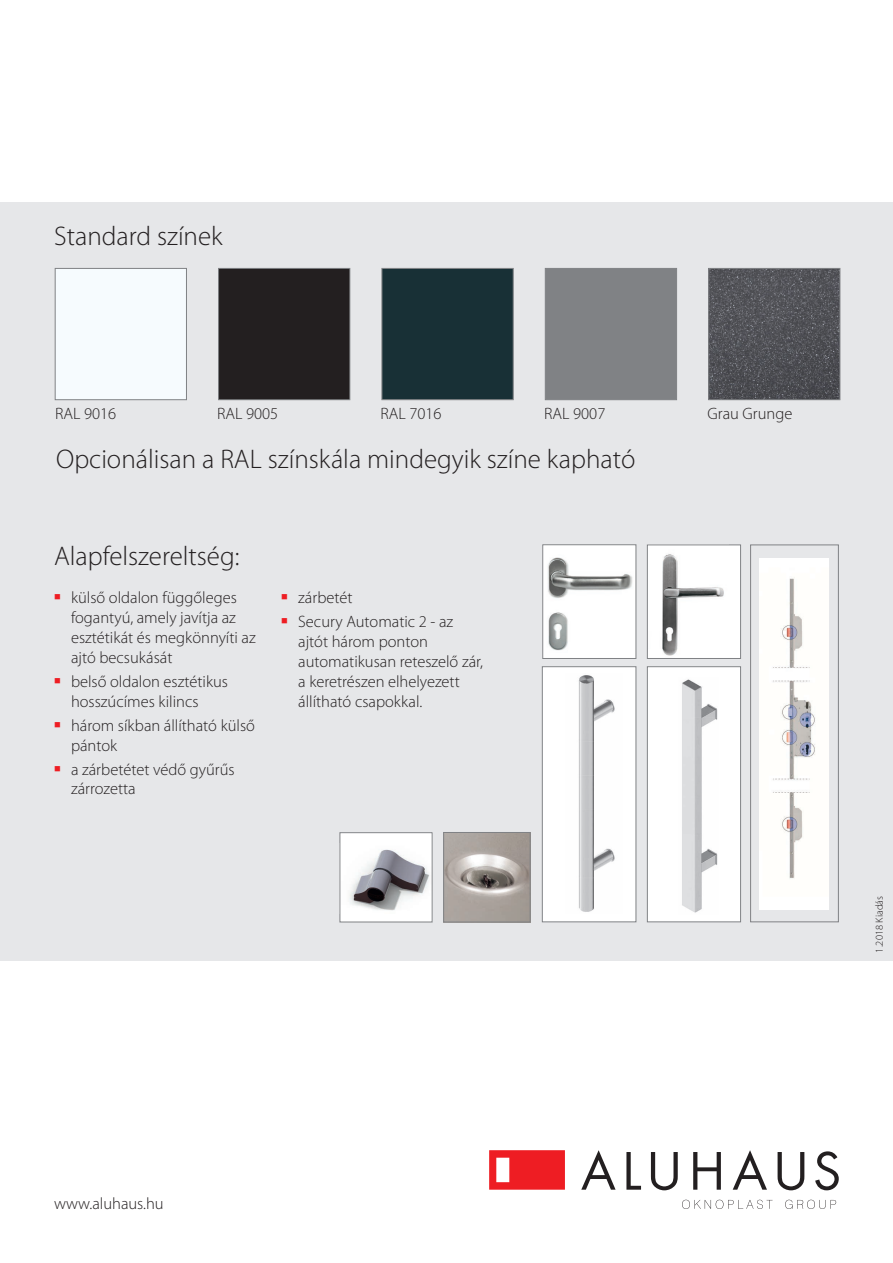
<style>
.page{position:relative;width:893px;height:1263px;background:#fff}
.page>*{position:absolute;margin:0;border:0;box-sizing:border-box;transform-origin:0 0}
.t1{font:300 27px "Myriad Pro";color:#231f20}
.t2{font:300 16.5px/19.8px "Myriad Pro";color:#231f20}
.t3{font:300 10.5px "Myriad Pro";color:#231f20}
</style>
<div class="page">
<div style="left:0;top:202px;width:893px;height:759px;background:#e6e7e9"></div>
<div style="left:542px;top:667px;width:94px;height:255px;background:#fff"></div>
<img style="left:578px;top:675px;width:37px;height:237px">
<div style="left:542px;top:666px;width:94px;height:256px;border:1px solid #808285"></div>
<div style="left:647px;top:667px;width:94px;height:255px;background:#fff"></div>
<img style="left:682px;top:679px;width:36px;height:234px">
<div style="left:647px;top:666px;width:94px;height:256px;border:1px solid #808285"></div>
<div style="left:750px;top:544px;width:89px;height:378px;border:1px solid #808285"></div>
<img style="left:445px;top:834px;width:83px;height:86px">
<div style="left:443px;top:832px;width:87px;height:90px;border:1px solid #808285"></div>
<div style="left:340px;top:833px;width:92px;height:89px;background:#fff"></div>
<img style="left:349px;top:849px;width:81px;height:62px">
<img style="left:759px;top:558px;width:69px;height:351px">
<div style="left:55px;top:268px;width:132px;height:132px;background:#f6fbfe;border:1px solid #808285"></div>
<div style="left:381px;top:268px;width:133px;height:132px;background:#183036;border:1px solid #808285"></div>
<div style="left:545px;top:268px;width:132px;height:132px;background:#808285"></div>
<img style="left:710px;top:270px;width:128px;height:128px">
<div style="left:708px;top:268px;width:132px;height:132px;border:1px solid #808285"></div>
<div style="left:219px;top:268px;width:131px;height:132px;background:#231f20"></div>
<div style="left:218px;top:268px;width:132px;height:132px;border:1px solid #808285"></div>
<div style="left:543px;top:545px;width:93px;height:113px;background:#fff"></div>
<img style="left:548px;top:557px;width:85px;height:42px">
<div style="left:542px;top:544px;width:94px;height:115px;border:1px solid #808285"></div>
<div style="left:647px;top:545px;width:94px;height:113px;background:#fff"></div>
<img style="left:662px;top:554px;width:62px;height:102px">
<div style="left:647px;top:544px;width:94px;height:115px;border:1px solid #808285"></div>
<img style="left:548px;top:612px;width:20px;height:39px">
<svg style="left:489px;top:1150px;width:76px;height:40px;background:#ef383d"></svg>
<svg style="left:581px;top:1150px;width:35px;height:40px"></svg>
<svg style="left:733px;top:1150px;width:34px;height:40px"></svg>
<svg style="left:626px;top:1152px;width:15px;height:38px"></svg>
<svg style="left:651px;top:1152px;width:27px;height:38px"></svg>
<svg style="left:693px;top:1152px;width:28px;height:38px"></svg>
<svg style="left:778px;top:1152px;width:26px;height:38px"></svg>
<svg style="left:815px;top:1151px;width:24px;height:39px"></svg>
<svg style="left:785px;top:1200px;width:51px;height:9px"></svg>
<svg style="left:682px;top:1200px;width:90px;height:9px"></svg>
<h1 class="t1" style="left:54px;top:219px;width:170px">Standard színek</h1>
<p class="t2" style="left:55px;top:403px;width:63px">RAL 9016</p>
<p class="t2" style="left:217px;top:403px;width:63px">RAL 9005</p>
<p class="t2" style="left:380px;top:403px;width:63px">RAL 7016</p>
<p class="t2" style="left:544px;top:403px;width:63px">RAL 9007</p>
<h1 class="t1" style="left:56px;top:442px;width:581px">Opcionálisan a RAL színskála mindegyik színe kapható</h1>
<h1 class="t1" style="left:54px;top:540px;width:187px">Alapfelszereltség:</h1>
<p class="t2" style="left:71px;top:588px;width:186px;text-indent:-17px"><sup>■</sup> külső oldalon függőleges fogantyú, amely javítja az esztétikát és megkönnyíti az ajtó becsukását</p>
<p class="t2" style="left:71px;top:671px;width:158px;text-indent:-17px"><sup>■</sup> belső oldalon esztétikus hosszúcímes kilincs</p>
<p class="t2" style="left:71px;top:715px;width:185px;text-indent:-17px"><sup>■</sup> három síkban állítható külső pántok</p>
<p class="t2" style="left:71px;top:759px;width:165px;text-indent:-17px"><sup>■</sup> a zárbetétet védő gyűrűs zárrozetta</p>
<p class="t2" style="left:281px;top:588px;width:73px"><sup>■</sup> zárbetét</p>
<p class="t2" style="left:298px;top:612px;width:186px;text-indent:-17px"><sup>■</sup> Secury Automatic 2 - az ajtót három ponton automatikusan reteszelő zár, a keretrészen elhelyezett állítható csapokkal.</p>
<p class="t2" style="left:708px;top:403px;width:86px">Grau Grunge</p>
<p class="t3" style="left:873px;top:952px;width:58px;rotate:-90deg">1.2018 Kiadás</p>
<p class="t2" style="left:54px;top:1193px;width:111px">www.aluhaus.hu</p>
</div>
